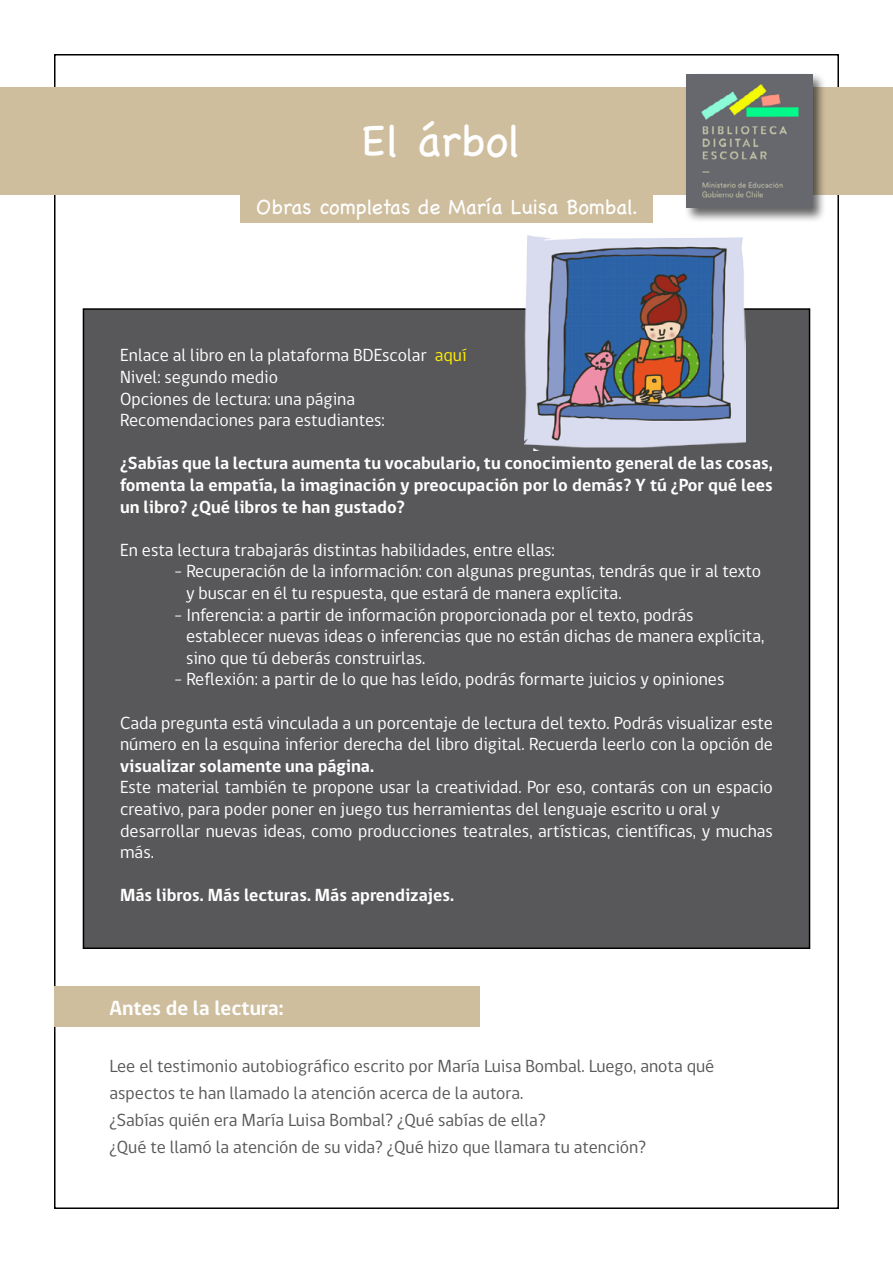
<style>
.page{position:relative;width:893px;height:1263px;background:#fff}
.page>*{position:absolute;margin:0;border:0;box-sizing:border-box;transform-origin:0 0}
.t1{font:45px "Chalkboard";color:#fff}
.t2{font:21px "Chalkboard";color:#fff}
.t3{font:700 21px "gob CL";color:#fff}
.t4{font:18px/21.6px "gob CL";color:#fff}
.t5{font:700 18px/21.6px "gob CL";color:#fff;text-align:justify}
.t6{font:18px/27px "gob CL";color:#58585a}
.s1{color:#ffed00}
</style>
<div class="page">
<div style="left:83px;top:308px;width:727px;height:641px;background:#58585a;border:2px solid #000"></div>
<div style="left:0;top:88px;width:893px;height:107px;background:#cebe9e"></div>
<div style="left:684px;top:72px;width:143px;height:150px;background:#000;opacity:.61"></div>
<img style="left:687px;top:74px;width:125px;height:134px">
<div style="left:240px;top:194px;width:413px;height:29px;background:#cebe9e"></div>
<div style="left:54px;top:986px;width:425px;height:40px;background:#cebe9e"></div>
<img style="left:525px;top:235px;width:221px;height:216px">
<h1 class="t1" style="left:362px;top:114px;width:161px">El árbol</h1>
<p class="t2" style="left:256px;top:195px;width:383px">Obras completas de María Luisa Bombal.</p>
<p class="t4" style="left:120px;top:345px;width:348px">Enlace al libro en la plataforma BDEscolar <span class="s1">aquí </span>Nivel: segundo medio<br>Opciones de lectura: una página Recomendaciones para estudiantes:</p>
<p class="t5" style="left:120px;top:453px;width:654px">¿Sabías que la lectura aumenta tu vocabulario, tu conocimiento general de las cosas, fomenta la empatía, la imaginación y preocupación por lo demás? Y tú ¿Por qué lees un libro? ¿Qué libros te han gustado?</p>
<p class="t4" style="left:120px;top:539px;width:436px">En esta lectura trabajarás distintas habilidades, entre ellas:</p>
<p class="t4" style="left:186px;top:561px;width:577px;text-indent:-12px">- Recuperación de la información: con algunas preguntas, tendrás que ir al texto y buscar en él tu respuesta, que estará de manera explícita.</p>
<p class="t4" style="left:186px;top:604px;width:580px;text-indent:-12px">- Inferencia: a partir de información proporcionada por el texto, podrás establecer nuevas ideas o inferencias que no están dichas de manera explícita, sino que tú deberás construirlas.</p>
<p class="t4" style="left:174px;top:669px;width:552px">- Reflexión: a partir de lo que has leído, podrás formarte juicios y opiniones</p>
<p class="t4" style="left:120px;top:712px;width:654px">Cada pregunta está vinculada a un porcentaje de lectura del texto. Podrás visualizar este número en la esquina inferior derecha del libro digital. Recuerda leerlo con la opción de</p>
<p class="t5" style="left:120px;top:755px;width:255px">visualizar solamente una página.</p>
<p class="t4" style="left:120px;top:777px;width:654px">Este material también te propone usar la creatividad. Por eso, contarás con un espacio creativo, para poder poner en juego tus herramientas del lenguaje escrito u oral y desarrollar nuevas ideas, como producciones teatrales, artísticas, científicas, y muchas más.</p>
<p class="t5" style="left:120px;top:885px;width:335px">Más libros. Más lecturas. Más aprendizajes.</p>
<p class="t3" style="left:109px;top:993px;width:176px">Antes de la lectura:</p>
<p class="t6" style="left:109px;top:1053px;width:606px">Lee el testimonio autobiográfico escrito por María Luisa Bombal. Luego, anota qué aspectos te han llamado la atención acerca de la autora.<br>¿Sabías quién era María Luisa Bombal? ¿Qué sabías de ella?<br>¿Qué te llamó la atención de su vida? ¿Qué hizo que llamara tu atención?</p>
</div>
